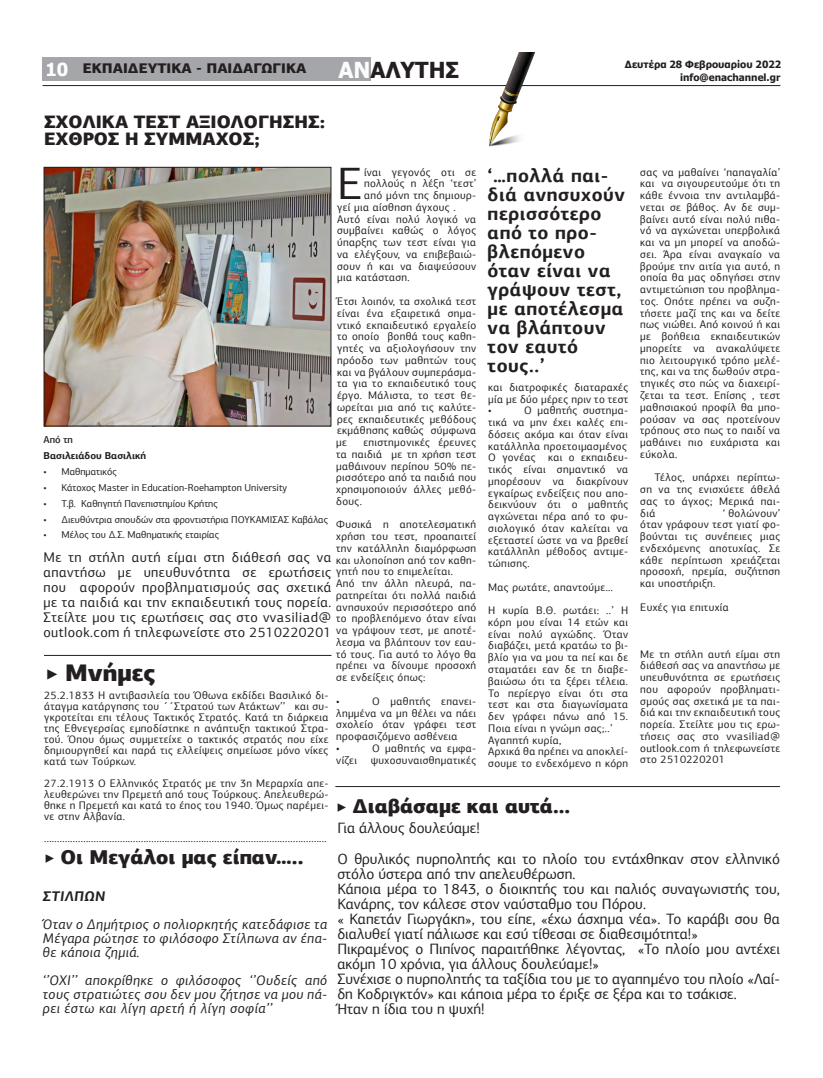
<style>
.page{position:relative;width:823px;height:1078px;background:#fff}
.page>*{position:absolute;margin:0;border:0;box-sizing:border-box;transform-origin:0 0}
.t1{font:45.4px "PF Agora Sans Pro";color:#231f20}
.t2{font:900 24px "PF Agora Sans Pro";color:#231f20}
.t3{font:700 22px "Tahoma";color:#231f20}
.t4{font:900 20px "PF Agora Sans Pro";color:#231f20}
.t5{font:700 19px/19px "PF Agora Sans Pro";letter-spacing:.03em;color:#231f20}
.t6{font:900 18px "PF Agora Sans Pro";color:#231f20}
.t7{font:700 18px "Tahoma";color:#fff}
.t8{font:15px/15px "PF Agora Sans Pro";color:#231f20}
.t9{font:14px/15px "PF Agora Sans Pro";letter-spacing:.03em;color:#231f20;text-align:justify}
.t10{font:italic 14px/14px "PF Agora Sans Pro";letter-spacing:.03em;color:#231f20;text-align:justify}
.t11{font:900 14px "PF Agora Sans Pro";color:#231f20}
.t12{font:italic 700 14px "PF Agora Sans Pro";letter-spacing:.03em;color:#231f20}
.t13{font:11px/11.7px "PF Agora Sans Pro";letter-spacing:.03em;color:#231f20;text-align:justify}
.t14{font:10px "PF Agora Sans Pro";color:#231f20}
.t15{font:700 10px "Tahoma";color:#231f20}
.t16{font:700 10px "PF Agora Sans Pro";color:#231f20}
.t17{font:500 10px "PF Agora Sans Pro";color:#231f20}
.s1{color:#fcfcfc}
</style>
<div class="page">
<hr style="left:43px;top:85px;width:737px;height:1px;background:#231f20">
<div style="left:43px;top:57px;width:327px;height:23px;background:#a4a6a9"></div>
<img style="left:488px;top:52px;width:74px;height:94px">
<img style="left:45px;top:169px;width:284px;height:255px">
<div style="left:43px;top:167px;width:288px;height:259px;border:1px solid #231f20"></div>
<hr style="left:44px;top:654px;width:287px;height:1px;background:#231f20">
<hr style="left:335px;top:785px;width:444px;height:1px;background:#231f20">
<p class="t11" style="left:83px;top:59px;width:225px">ΕΚΠΑΙΔΕΥΤΙΚΆ - ΠΑΙΔΑΓΩΓΙΚΆ</p>
<p class="t15" style="left:624px;top:58px;width:157px">Δευτέρα 28 Φεβρουαρίου 2022</p>
<p class="t7" style="left:45px;top:57px;width:24px">10</p>
<p class="t3" style="left:338px;top:54px;width:122px"><span class="s1">ΑΝ</span>ΑΛΥΤΗΣ</p>
<p class="t15" style="left:679px;top:71px;width:102px">info@enachannel.gr</p>
<p class="t6" style="left:44px;top:110px;width:282px">ΣΧΟΛΙΚΑ ΤΕΣΤ ΑΞΙΟΛΟΓΗΣΗΣ:</p>
<p class="t6" style="left:44px;top:127px;width:217px">ΕΧΘΡΟΣ Η ΣΥΜΜΑΧΟΣ;</p>
<p class="t5" style="left:487px;top:165px;width:139px">‘…πολλά παι&shy;διά ανησυχούν περισσότερο από το προ&shy;βλεπόμενο όταν είναι να γράψουν τεστ, με αποτέλεσμα να βλάπτουν τον εαυτό τους..’</p>
<p class="t13" style="left:640px;top:166px;width:141px">σας να μαθαίνει ‘παπαγαλία’ και να σιγουρευτούμε ότι τη κάθε έννοια την αντιλαμβά&shy;νεται σε βάθος. Αν δε συμ&shy;βαίνει αυτό είναι πολύ πιθα&shy;νό να αγχώνεται υπερβολικά και να μη μπορεί να αποδώ&shy;σει. Άρα είναι αναγκαίο να βρούμε την αιτία για αυτό, η οποία θα μας οδηγήσει στην αντιμετώπιση του προβλημα&shy;τος. Οπότε πρέπει να συζη&shy;τήσετε μαζί της και να δείτε πως νιώθει. Από κοινού ή και με βοήθεια εκπαιδευτικών μπορείτε να ανακαλύψετε πιο λειτουργικό τρόπο μελέ&shy;της, και να της δωθούν στρα&shy;τηγικές στο πώς να διαχειρί&shy;ζεται τα τεστ. Επίσης , τεστ μαθησιακού προφίλ θα μπο&shy;ρούσαν να σας προτείνουν τρόπους στο πως το παιδί να μαθάινει πιο ευχάριστα και εύκολα.</p>
<p class="t13" style="left:640px;top:471px;width:141px;text-indent:14px">Τέλος, υπάρχει περίπτω&shy;ση να της ενισχύετε άθελά σας το άγχος; Μερικά παι&shy;διά</p>
<p class="t1" style="left:337px;top:156px;width:27px">Ε</p>
<p class="t13" style="left:364px;top:166px;width:113px">ίναι γεγονός οτι σε</p>
<p class="t13" style="left:364px;top:178px;width:113px">πολλούς η λέξη ‘τεστ’</p>
<p class="t13" style="left:364px;top:189px;width:113px">από μόνη της δημιουρ-</p>
<p class="t13" style="left:337px;top:201px;width:120px">γεί μια αίσθηση άγχους .</p>
<p class="t13" style="left:337px;top:213px;width:140px">Αυτό είναι πολύ λογικό να συμβαίνει καθώς ο λόγος ύπαρξης των τεστ είναι για να ελέγξουν, να επιβεβαιώ&shy;σουν ή και να διαψεύσουν μια κατάσταση.</p>
<p class="t13" style="left:336px;top:295px;width:141px">Έτσι λοιπόν, τα σχολικά τεστ είναι ένα εξαιρετικά σημα&shy;ντικό εκπαιδευτικό εργαλείο το οποίο βοηθά τους καθη&shy;γητές να αξιολογήσουν την πρόοδο των μαθητών τους και να βγάλουν συμπεράσμα&shy;τα για το εκπαιδευτικό τους έργο. Μάλιστα, το τεστ θε&shy;ωρείται μια από τις καλύτε&shy;ρες εκπαιδευτικές μεθόδους εκμάθησης καθώς σύμφωνα με</p>
<p class="t13" style="left:488px;top:381px;width:141px">και διατροφικές διαταραχές μία με δύο μέρες πριν το τεστ</p>
<p class="t13" style="left:488px;top:404px;width:5px">•</p>
<p class="t13" style="left:488px;top:404px;width:141px;text-indent:36px">Ο μαθητής συστημα&shy;τικά να μην έχει καλές επι&shy;δόσεις ακόμα και όταν είναι κατάλληλα προετοιμασμένος</p>
<p class="t13" style="left:488px;top:451px;width:141px">Ο γονέας και ο εκπαιδευ&shy;τικός είναι σημαντικό να μπορέσουν να διακρίνουν εγκαίρως ενδείξεις που απο&shy;δεικνύουν ότι ο μαθητής αγχώνεται πέρα από το φυ&shy;σιολογικό όταν καλείται να εξεταστεί ώστε να να βρεθεί κατάλληλη μέθοδος αντιμε&shy;τώπισης.</p>
<p class="t13" style="left:488px;top:581px;width:126px">Μας ρωτάτε, απαντούμε…</p>
<p class="t13" style="left:488px;top:604px;width:141px">Η κυρία Β.Θ. ρωτάει: ..’ Η κόρη μου είναι 14 ετών και είναι πολύ αγχώδης. Όταν διαβάζει, μετά κρατάω το βι&shy;βλίο για να μου τα πεί και δε σταματάει εαν δε τη διαβε&shy;βαιώσω ότι τα ξέρει τέλεια.<br>Το περίεργο είναι ότι στα τεστ και στα διαγωνίσματα δεν γράφει πάνω από 15.<br>Ποια είναι η γνώμη σας;..’</p>
<p class="t13" style="left:488px;top:733px;width:74px">Αγαπητή κυρία,</p>
<p class="t13" style="left:488px;top:745px;width:141px">Αρχικά θα πρέπει να αποκλεί&shy;σουμε το ενδεχόμενο η κόρη</p>
<p class="t17" style="left:43px;top:433px;width:31px">Από τη</p>
<p class="t16" style="left:43px;top:449px;width:104px">Βασιλειάδου Βασιλική</p>
<p class="t14" style="left:43px;top:465px;width:75px">• Mαθηματικός</p>
<p class="t14" style="left:43px;top:481px;width:245px">• Κάτοχος Master in Education-Roehampton University</p>
<p class="t14" style="left:43px;top:497px;width:176px">• Τ.β. Καθηγητή Πανεπιστημίου Κρήτης</p>
<p class="t14" style="left:43px;top:513px;width:286px">• Διευθύντρια σπουδών στα φροντιστήρια ΠΟΥΚΑΜΙΣΑΣ Καβάλας</p>
<p class="t14" style="left:43px;top:529px;width:177px">• Μέλος του Δ.Σ. Μαθηματικής εταιρίας</p>
<p class="t13" style="left:336px;top:436px;width:141px;text-indent:27px">επιστημονικές έρευνες τα παιδιά με τη χρήση τεστ μαθάινουν περίπου 50% πε&shy;ρισσότερο από τα παιδιά που χρησιμοποιούν άλλες μεθό&shy;δους.</p>
<p class="t13" style="left:336px;top:518px;width:141px">Φυσικά η αποτελεσματική χρήση του τεστ, προαπαιτεί την κατάλληλη διαμόρφωση και υλοποίηση από τον καθη&shy;γητή που το επιμελείται.</p>
<p class="t13" style="left:336px;top:577px;width:141px">Από την άλλη πλευρά, πα&shy;ρατηρείται ότι πολλά παιδιά ανησυχούν περισσότερο από το προβλεπόμενο όταν είναι να γράψουν τεστ, με αποτέ&shy;λεσμα να βλάπτουν τον εαυ&shy;τό τους. Για αυτό το λόγο θα πρέπει να δίνουμε προσοχή σε ενδείξεις όπως:</p>
<p class="t13" style="left:336px;top:695px;width:5px">•</p>
<p class="t13" style="left:640px;top:507px;width:141px;text-indent:82px">‘ θολώνουν’ όταν γράφουν τεστ γιατί φο&shy;βούνται τις συνέπειες μιας ενδεχόμενης αποτυχίας. Σε κάθε περίπτωση χρειάζεται προσοχή, ηρεμία, συζήτηση και υποστήριξη.</p>
<p class="t13" style="left:640px;top:601px;width:90px">Ευχές για επιτυχία</p>
<p class="t13" style="left:640px;top:648px;width:141px">Με τη στήλη αυτή είμαι στη διάθεσή σας να απαντήσω με υπευθυνότητα σε ερωτήσεις που αφορούν προβληματι&shy;σμούς σας σχετικά με τα παι&shy;διά και την εκπαιδευτική τους πορεία. Στείλτε μου τις ερω&shy;τήσεις σας στο vvasiliad@ outlook.com ή τηλεφωνείστε στο 2510220201</p>
<p class="t9" style="left:43px;top:550px;width:289px">Με τη στήλη αυτή είμαι στη διάθεσή σας να απαντήσω με υπευθυνότητα σε ερωτήσεις που αφορούν προβληματισμούς σας σχετικά με τα παιδιά και την εκπαιδευτική τους πορεία.<br>Στείλτε μου τις ερωτήσεις σας στο vvasiliad@ outlook.com ή τηλεφωνείστε στο 2510220201</p>
<p class="t2" style="left:45px;top:657px;width:111px">‣ Μνήμες</p>
<p class="t13" style="left:44px;top:689px;width:286px;line-height:11px">25.2.1833 Η αντιβασιλεία του Όθωνα εκδίδει Βασιλικό δι&shy;άταγμα κατάργησης του ΄΄Στρατού των Ατάκτων’’ και συ&shy;γκροτείται επι τέλους Τακτικός Στρατός. Κατά τη διάρκεια της Εθνεγερσίας εμποδίστηκε η ανάπτυξη τακτικού Στρα&shy;τού. Όπου όμως συμμετείχε ο τακτικός στρατός που είχε δημιουργηθεί και παρά τις ελλείψεις σημείωσε μόνο νίκες κατά των Τούρκων.</p>
<p class="t13" style="left:44px;top:777px;width:286px;line-height:11px">27.2.1913 Ο Ελληνικός Στρατός με την 3η Μεραρχία απε&shy;λευθερώνει την Πρεμετή από τους Τούρκους. Απελευθερώ&shy;θηκε η Πρεμετή και κατά το έπος του 1940. Όμως παρέμει&shy;νε στην Αλβανία.</p>
<p class="t13" style="left:44px;top:832px;width:284px">............................................................................................................</p>
<p class="t13" style="left:336px;top:695px;width:141px;text-indent:36px">Ο μαθητής επανει&shy;λημμένα να μη θέλει να πάει σχολείο όταν γράφει τεστ προφασιζόμενο ασθένεια</p>
<p class="t13" style="left:336px;top:742px;width:5px">•</p>
<p class="t13" style="left:336px;top:742px;width:141px;text-align:right">Ο μαθητής να εμφα-<br>νίζει ψυχοσυναισθηματικές</p>
<p class="t4" style="left:336px;top:792px;width:235px">‣ Διαβάσαμε και αυτά...</p>
<p class="t8" style="left:337px;top:820px;width:144px">Για άλλους δουλεύαμε!</p>
<p class="t8" style="left:337px;top:850px;width:444px">Ο θρυλικός πυρπολητής και το πλοίο του εντάχθηκαν στον ελληνικό στόλο ύστερα από την απελευθέρωση.</p>
<p class="t8" style="left:337px;top:880px;width:444px">Κάποια μέρα το 1843, ο διοικητής του και παλιός συναγωνιστής του,<br>Κανάρης, τον κάλεσε στον ναύσταθμο του Πόρου.</p>
<p class="t8" style="left:337px;top:910px;width:444px">« Καπετάν Γιωργάκη», του είπε, «έχω άσχημα νέα». Το καράβι σου θα διαλυθεί γιατί πάλιωσε και εσύ τίθεσαι σε διαθεσιμότητα!»</p>
<p class="t8" style="left:337px;top:940px;width:444px">Πικραμένος ο Πιπίνος παραιτήθηκε λέγοντας, «Το πλοίο μου αντέχει ακόμη 10 χρόνια, για άλλους δουλεύαμε!»</p>
<p class="t8" style="left:337px;top:970px;width:444px">Συνέχισε ο πυρπολητής τα ταξίδια του με το αγαπημένο του πλοίο «Λαί&shy;δη Κοδριγκτόν» και κάποια μέρα το έριξε σε ξέρα και το τσάκισε.</p>
<p class="t8" style="left:337px;top:1000px;width:148px">Ήταν η ίδια του η ψυχή!</p>
<p class="t4" style="left:44px;top:843px;width:260px">‣ Οι Μεγάλοι μας είπαν…..</p>
<p class="t12" style="left:43px;top:887px;width:64px">ΣΤΙΛΠΩΝ</p>
<p class="t10" style="left:43px;top:917px;width:286px">Όταν ο Δημήτριος ο πολιορκητής κατεδάφισε τα Μέγαρα ρώτησε το φιλόσοφο Στίλπωνα αν έπα&shy;θε κάποια ζημιά.</p>
<p class="t10" style="left:43px;top:973px;width:286px">‘’ΟΧΙ’’ αποκρίθηκε ο φιλόσοφος ‘’Ουδείς από τους στρατιώτες σου δεν μου ζήτησε να μου πά&shy;ρει έστω και λίγη αρετή ή λίγη σοφία’’</p>
</div>
